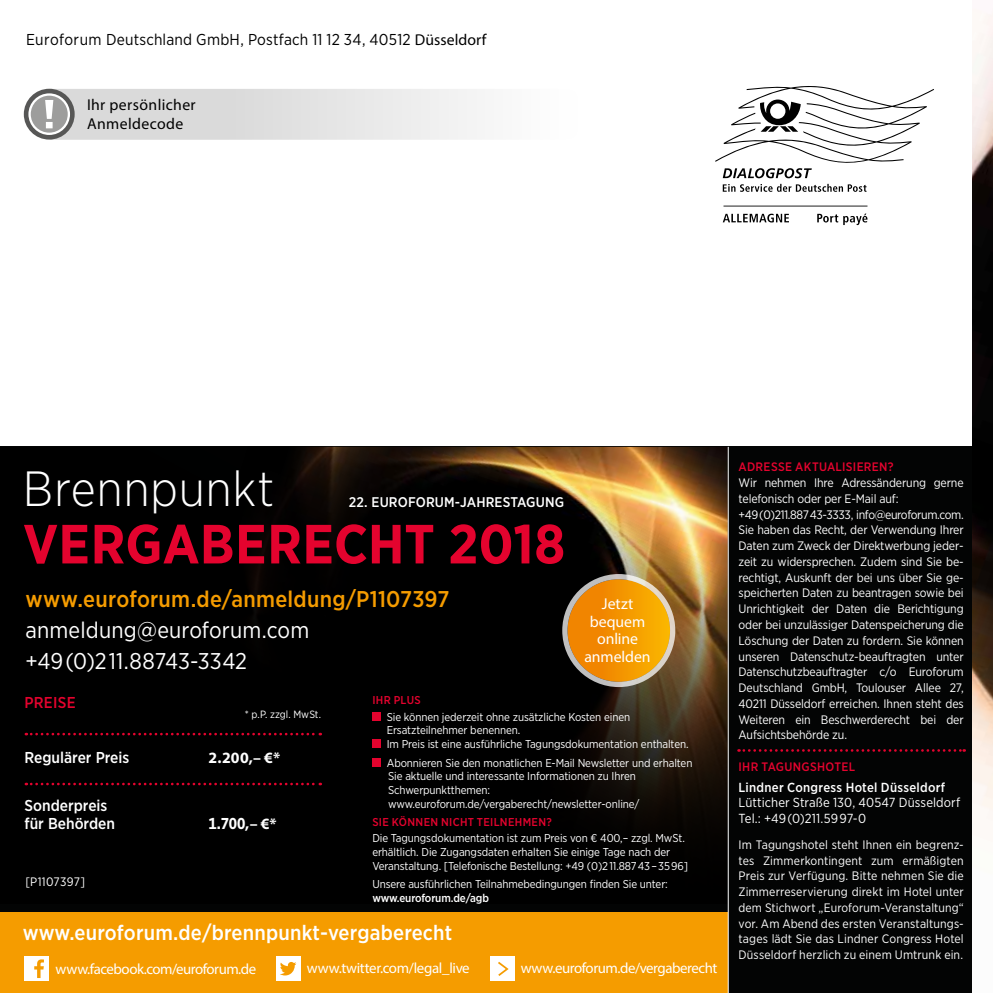
<style>
.page{position:relative;width:993px;height:993px;background:#fff}
.page>*{position:absolute;margin:0;border:0;box-sizing:border-box;transform-origin:0 0}
.t1{font:700 55.12px "Gotham Narrow";letter-spacing:.005em;color:#e4032e}
.t2{font:300 49.35px "Gotham Narrow";letter-spacing:.01em;color:#fff}
.t3{font:22.75px/31.2px "Gotham Narrow";letter-spacing:.005em;color:#fff}
.t4{font:500 22.75px "Gotham Narrow";letter-spacing:.01em;color:#f59c00}
.t5{font:500 21px "Gotham Narrow";letter-spacing:.01em;color:#fff}
.t6{font:15.75px "Gotham Narrow";letter-spacing:.015em;color:#000}
.t7{font:500 15.75px/17.5px "Gotham Narrow";color:#fff}
.t8{font:15.75px "Myriad Pro";letter-spacing:.025em;color:#000}
.t9{font:15.75px/17.5px "Myriad Pro";letter-spacing:-.005em;color:#fff;text-align:center}
.t10{font:700 15.75px "Myriad Pro";color:#fff}
.t11{font:700 15.75px "Gotham Narrow";color:#fff}
.t12{font:500 15.75px "Gotham Narrow";letter-spacing:.015em;color:#e4032e}
.t13{font:14.88px "Myriad Pro";letter-spacing:-.03em;color:#fff}
.t14{font:500 14px "Gotham Narrow";letter-spacing:.01em;color:#fff}
.t15{font:13.12px/15.8px "Gotham Narrow";letter-spacing:.01em;color:#fff}
.t16{font:500 13.12px "Gotham Narrow";letter-spacing:.02em;color:#fff}
.t17{font:12.25px/15.8px "Gotham Narrow";letter-spacing:-.01em;color:#fff}
.t18{font:500 12.25px "Gotham Narrow";letter-spacing:.025em;color:#e4032e}
.t19{font:12.25px "Gotham Narrow";letter-spacing:.02em;color:#fff}
.t20{font:11.38px/13.7px "Gotham Narrow";letter-spacing:-.01em;color:#fff}
.t21{font:500 11.38px "Gotham Narrow";letter-spacing:.025em;color:#e4032e}
.t22{font:500 11.38px "Gotham Narrow";letter-spacing:-.01em;color:#fff}
.t23{font:10.5px "Gotham Narrow";color:#fff}
.s1{font-family:"Myriad Pro"}
</style>
<div class="page">
<div style="left:0;top:446px;width:971px;height:546px;background:#030404"></div>
<div style="left:0;top:911px;width:727px;height:81px;background:#f59c00"></div>
<svg style="left:24px;top:446px;width:703px;height:372px"></svg>
<div style="left:489px;top:955px;width:25px;height:25px;background:#fff"></div>
<svg style="left:498px;top:961px;width:11px;height:15px"></svg>
<div style="left:275px;top:955px;width:25px;height:25px;background:#fff"></div>
<svg style="left:280px;top:962px;width:16px;height:13px"></svg>
<div style="left:25px;top:955px;width:24px;height:25px;background:#fff"></div>
<svg style="left:34px;top:959px;width:10px;height:18px"></svg>
<svg style="left:24px;top:89px;width:453px;height:51px"></svg>
<svg style="left:715px;top:86px;width:218px;height:139px"></svg>
<div style="left:372px;top:711px;width:9px;height:9px;background:#e4032e"></div>
<div style="left:372px;top:738px;width:9px;height:9px;background:#e4032e"></div>
<div style="left:372px;top:757px;width:9px;height:9px;background:#e4032e"></div>
<svg style="left:26px;top:732px;width:295px;height:3px"></svg>
<svg style="left:26px;top:782px;width:295px;height:3px"></svg>
<div style="left:567px;top:579px;width:102px;height:102px;background:linear-gradient(to right,#ec7a06,#fab100);border-radius:51px"></div>
<div style="left:562px;top:574px;width:113px;height:112px;border:5px solid #fff;border-radius:50%"></div>
<hr style="left:727px;top:446px;width:1px;height:546px;background:#fff">
<img style="left:972px;top:15px;width:20px;height:805px">
<svg style="left:738px;top:749px;width:226px;height:2px"></svg>
<p class="t6" style="left:26px;top:30px;width:462px">Euroforum Deutschland GmbH, Postfach 11 12 34, 40512 <span class="s1">Düsseldorf</span></p>
<p class="t8" style="left:87px;top:95px;width:110px">Ihr persönlicher</p>
<p class="t8" style="left:87px;top:114px;width:98px">Anmeldecode</p>
<h2 class="t2" style="left:23px;top:458px;width:253px">Brennpunkt</h2>
<h1 class="t1" style="left:23px;top:508px;width:543px">VERGABERECHT 2018</h1>
<p class="t14" style="left:349px;top:493px;width:217px">22. EUROFORUM-JAHRESTAGUNG</p>
<h3 class="t4" style="left:25px;top:584px;width:425px">www.euroforum.de/anmeldung/P1107397</h3>
<h3 class="t3" style="left:25px;top:613px;width:285px">anmeldung@euroforum.com +49 (0)2 11.88743-3342</h3>
<p class="t9" style="left:584px;top:594px;width:68px">Jetzt bequem online anmelden</p>
<p class="t12" style="left:25px;top:692px;width:53px">PREISE</p>
<p class="t23" style="left:245px;top:707px;width:78px">* p.P. zzgl. MwSt.</p>
<p class="t7" style="left:25px;top:748px;width:106px">Regulärer Preis</p>
<p class="t10" style="left:208px;top:747px;width:73px">2.200,– €*</p>
<p class="t7" style="left:25px;top:796px;width:92px">Sonderpreis für Behörden</p>
<p class="t11" style="left:208px;top:812px;width:70px">1.700<span class="s1">,– €*</span></p>
<p class="t19" style="left:25px;top:873px;width:61px">[P1107397]</p>
<p class="t21" style="left:372px;top:693px;width:50px">IHR PLUS</p>
<p class="t20" style="left:386px;top:709px;width:303px">Sie können jederzeit ohne zusätzliche Kosten einen<br>Ersatzteilnehmer benennen.<br>Im Preis ist eine ausführliche Tagungsdokumentation enthalten.</p>
<p class="t20" style="left:386px;top:755px;width:307px">Abonnieren Sie den monatlichen E-Mail Newsletter und erhalten Sie aktuelle und interessante Informationen zu Ihren Schwerpunktthemen: www.euroforum.de/vergaberecht/newsletter-online/</p>
<p class="t21" style="left:372px;top:814px;width:181px">SIE KÖNNEN NICHT TEILNEHMEN?</p>
<p class="t20" style="left:372px;top:831px;width:317px">Die Tagungsdokumentation ist zum Preis von € 400,– zzgl. MwSt. erhältlich. Die Zugangsdaten erhalten Sie einige Tage nach der<br>Veranstaltung. [Telefonische Bestellung: +49 (0)2 11.887 43 – 35 96]</p>
<p class="t20" style="left:372px;top:876px;width:297px">Unsere ausführlichen Teilnahmebedingungen finden Sie unter:</p>
<p class="t22" style="left:372px;top:890px;width:118px">www.euroforum.de/agb</p>
<h3 class="t5" style="left:23px;top:919px;width:431px">www.euroforum.de/brennpunkt-vergaberecht</h3>
<p class="t13" style="left:56px;top:959px;width:202px">www.facebook.com/euroforum.de</p>
<p class="t13" style="left:306px;top:958px;width:164px">www.twitter.com/legal_live</p>
<p class="t13" style="left:520px;top:958px;width:198px">www.euroforum.de/vergaberecht</p>
<p class="t18" style="left:738px;top:459px;width:157px">ADRESSE AKTUALISIEREN?</p>
<p class="t17" style="left:738px;top:474px;width:227px">Wir nehmen Ihre Adressänderung gerne telefonisch oder per E-Mail auf:<br>+49 (0)211.887 43-3333, info@euroforum.com.<br>Sie haben das Recht, der Verwendung Ihrer Daten zum Zweck der Direktwerbung jeder&shy;zeit zu widersprechen. Zudem sind Sie be&shy;rechtigt, Auskunft der bei uns über Sie ge&shy;speicherten Daten zu beantragen sowie bei Unrichtigkeit der Daten die Berichtigung oder bei unzulässiger Datenspeicherung die Löschung der Daten zu fordern. Sie können unseren Datenschutz-beauftragten unter Datenschutzbeauftragter c/o Euroforum Deutschland GmbH, Toulouser Allee 27, 40211 Düsseldorf erreichen. Ihnen steht des Weiteren ein Beschwerderecht bei der Aufsichtsbehörde zu.</p>
<p class="t18" style="left:738px;top:758px;width:118px">IHR TAGUNGSHOTEL</p>
<p class="t16" style="left:738px;top:778px;width:208px">Lindner Congress Hotel Düsseldorf</p>
<p class="t15" style="left:738px;top:794px;width:223px">Lütticher Straße 130, 40547 Düsseldorf<br>Tel.: +49 (0)211.59 97-0</p>
<p class="t17" style="left:738px;top:836px;width:227px;text-align:justify">Im Tagungshotel steht Ihnen ein begrenz&shy;tes Zimmerkontingent zum ermäßigten Preis zur Verfügung. Bitte nehmen Sie die Zimmerreservierung direkt im Hotel unter dem Stichwort „Euroforum-Veranstaltung“ vor. Am Abend des ersten Veranstaltungs&shy;tages lädt Sie das Lindner Congress Hotel Düsseldorf herzlich zu einem Umtrunk ein.</p>
</div>
